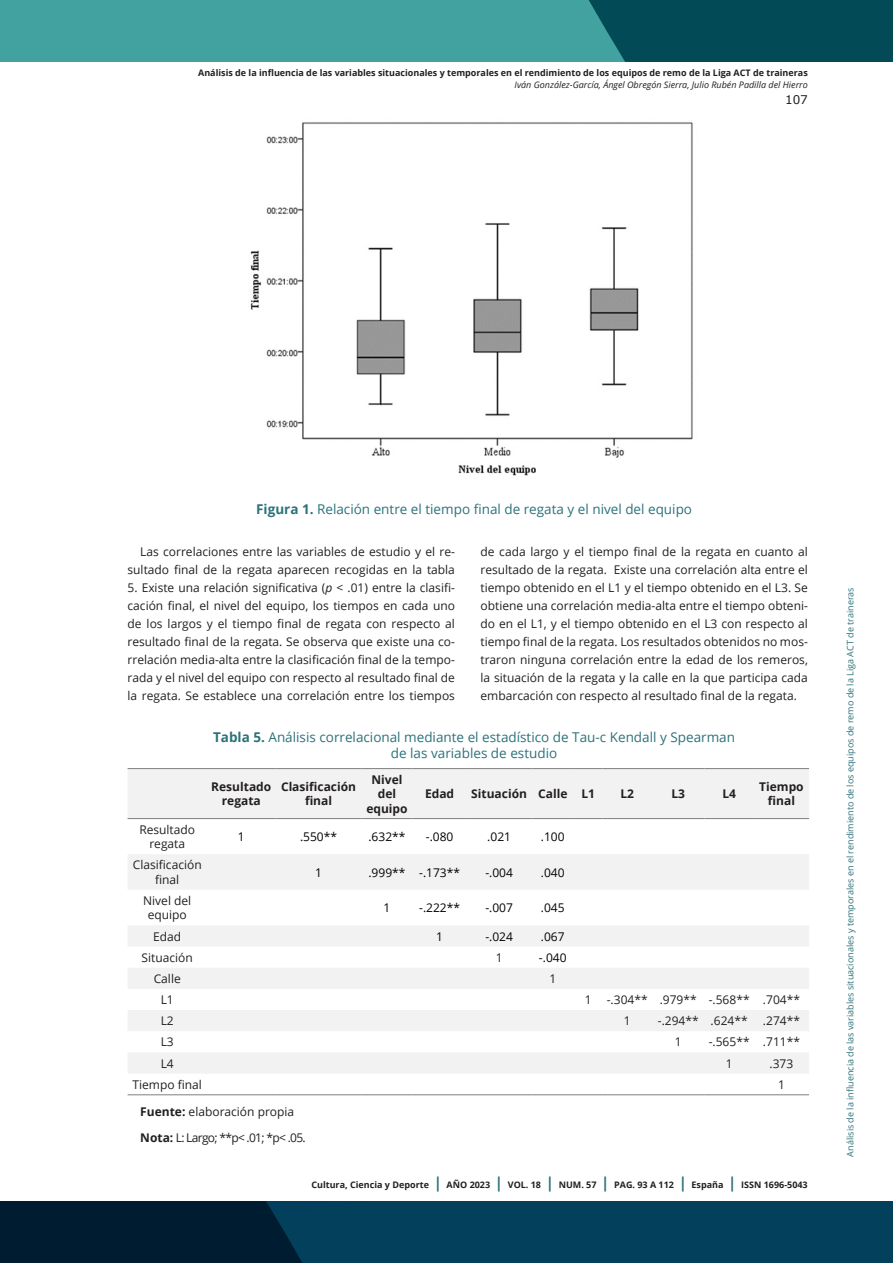
<style>
.page{position:relative;width:893px;height:1263px;background:#fff}
.page>*{position:absolute;margin:0;border:0;box-sizing:border-box;transform-origin:0 0}
.titulo_tablas_imagen{font:13.5px/16.2px "Open Sans";color:#2c727a;text-align:center}
.Cuerpo_de_texto_P{font:12px/18px "Open Sans";color:#231f20;text-align:justify}
.Cuerpo_tablas{font:12px/14.4px "Open Sans";color:#231f20;text-align:center}
.Cuerpo_tablas-2{font:700 12px/14.4px "Open Sans";color:#231f20;text-align:center}
.Cuerpo_tablas-3{font:12px "Open Sans";color:#010205}
.Cuerpo_de_texto_P-2{font:12px "Open Sans";letter-spacing:-.055em;color:#231f20}
.t1{font:12px "Verdana";color:#231f20}
.t2{font:700 9px "Open Sans";color:#231f20}
.t3{font:9px "Open Sans";color:#2c727a}
.t4{font:italic 9px "Open Sans";color:#231f20}
.s1{font-weight:700}
.s2{font-style:italic}
.s3{font-size:15px;color:#2c727a}
</style>
<div class="page">
<svg style="left:0;top:1201px;width:893px;height:62px;fill:#03405c"></svg>
<div style="left:0;top:0;width:893px;height:62px;background:#41a29f"></div>
<div style="left:589px;top:0;width:304px;height:62px;background:#024a56"></div>
<img style="left:250px;top:122px;width:443px;height:354px">
<svg style="left:128px;top:769px;width:681px;height:304px;fill:#f2f2f2"></svg>
<hr style="left:128px;top:768px;width:79px;height:1px;background:#7f7f7f">
<hr style="left:207px;top:768px;width:69px;height:1px;background:#7f7f7f">
<hr style="left:276px;top:768px;width:85px;height:1px;background:#7f7f7f">
<hr style="left:361px;top:768px;width:51px;height:1px;background:#7f7f7f">
<hr style="left:412px;top:768px;width:55px;height:1px;background:#7f7f7f">
<hr style="left:467px;top:768px;width:64px;height:1px;background:#7f7f7f">
<hr style="left:531px;top:768px;width:43px;height:1px;background:#7f7f7f">
<svg style="left:574px;top:768px;width:28px;height:1px"></svg>
<hr style="left:602px;top:768px;width:50px;height:1px;background:#7f7f7f">
<hr style="left:652px;top:768px;width:52px;height:1px;background:#7f7f7f">
<hr style="left:704px;top:768px;width:50px;height:1px;background:#7f7f7f">
<hr style="left:754px;top:768px;width:55px;height:1px;background:#7f7f7f">
<hr style="left:128px;top:818px;width:79px;height:1px;background:#7f7f7f">
<hr style="left:207px;top:818px;width:69px;height:1px;background:#7f7f7f">
<hr style="left:276px;top:818px;width:85px;height:1px;background:#7f7f7f">
<hr style="left:361px;top:818px;width:51px;height:1px;background:#7f7f7f">
<hr style="left:412px;top:818px;width:55px;height:1px;background:#7f7f7f">
<hr style="left:467px;top:818px;width:64px;height:1px;background:#7f7f7f">
<hr style="left:531px;top:818px;width:43px;height:1px;background:#7f7f7f">
<svg style="left:574px;top:818px;width:28px;height:1px"></svg>
<hr style="left:602px;top:818px;width:50px;height:1px;background:#7f7f7f">
<hr style="left:652px;top:818px;width:52px;height:1px;background:#7f7f7f">
<hr style="left:704px;top:818px;width:50px;height:1px;background:#7f7f7f">
<hr style="left:754px;top:818px;width:55px;height:1px;background:#7f7f7f">
<hr style="left:128px;top:1094px;width:79px;height:1px;background:#7f7f7f">
<hr style="left:207px;top:1094px;width:69px;height:1px;background:#7f7f7f">
<hr style="left:276px;top:1094px;width:85px;height:1px;background:#7f7f7f">
<hr style="left:361px;top:1094px;width:51px;height:1px;background:#7f7f7f">
<hr style="left:412px;top:1094px;width:55px;height:1px;background:#7f7f7f">
<hr style="left:467px;top:1094px;width:64px;height:1px;background:#7f7f7f">
<hr style="left:531px;top:1094px;width:43px;height:1px;background:#7f7f7f">
<svg style="left:574px;top:1094px;width:28px;height:1px"></svg>
<hr style="left:602px;top:1094px;width:50px;height:1px;background:#7f7f7f">
<hr style="left:652px;top:1094px;width:52px;height:1px;background:#7f7f7f">
<hr style="left:704px;top:1094px;width:50px;height:1px;background:#7f7f7f">
<hr style="left:754px;top:1094px;width:55px;height:1px;background:#7f7f7f">
<p class="t2" style="left:198px;top:67px;width:611px">Análisis de la influencia de las variables situacionales y temporales en el rendimiento de los equipos de remo de la Liga ACT de traineras</p>
<p class="t4" style="left:515px;top:79px;width:295px">Iván González-García, Ángel Obregón Sierra, Julio Rubén Padilla del Hierro</p>
<p class="t1" style="left:785px;top:91px;width:24px">107</p>
<p class="titulo_tablas_imagen" style="left:256px;top:501px;width:437px"><span class="s1">Figura 1.</span> Relación entre el tiempo final de regata y el nivel del equipo</p>
<p class="Cuerpo_de_texto_P" style="left:128px;top:543px;width:329px;text-align:right">Las correlaciones entre las variables de estudio y el re&shy;sultado final de la regata aparecen recogidas en la tabla</p>
<p class="Cuerpo_de_texto_P" style="left:128px;top:579px;width:329px">5. Existe una relación significativa (<span class="s2">p</span> &lt; .01) entre la clasifi&shy;cación final, el nivel del equipo, los tiempos en cada uno de los largos y el tiempo final de regata con respecto al resultado final de la regata. Se observa que existe una co&shy;rrelación media-alta entre la clasificación final de la tempo&shy;rada y el nivel del equipo con respecto al resultado final de la regata. Se establece una correlación entre los tiempos</p>
<p class="Cuerpo_de_texto_P" style="left:480px;top:543px;width:329px">de cada largo y el tiempo final de la regata en cuanto al resultado de la regata. Existe una correlación alta entre el tiempo obtenido en el L1 y el tiempo obtenido en el L3. Se obtiene una correlación media-alta entre el tiempo obteni&shy;do en el L1, y el tiempo obtenido en el L3 con respecto al tiempo final de la regata. Los resultados obtenidos no mos&shy;traron ninguna correlación entre la edad de los remeros, la situación de la regata y la calle en la que participa cada embarcación con respecto al resultado final de la regata.</p>
<p class="titulo_tablas_imagen" style="left:213px;top:728px;width:523px"><span class="s1">Tabla 5.</span> Análisis correlacional mediante el estadístico de Tau-c Kendall y Spearman de las variables de estudio</p>
<p class="Cuerpo_tablas-2" style="left:211px;top:779px;width:61px">Resultado regata</p>
<p class="Cuerpo_tablas-2" style="left:281px;top:779px;width:77px">Clasificación final</p>
<p class="Cuerpo_tablas-2" style="left:366px;top:772px;width:43px">Nivel del equipo</p>
<p class="Cuerpo_tablas-2" style="left:425px;top:786px;width:31px">Edad</p>
<p class="Cuerpo_tablas-2" style="left:471px;top:786px;width:57px">Situación</p>
<p class="Cuerpo_tablas-2" style="left:538px;top:786px;width:31px">Calle</p>
<p class="Cuerpo_tablas-2" style="left:581px;top:786px;width:15px">L1</p>
<p class="Cuerpo_tablas-2" style="left:620px;top:786px;width:15px">L2</p>
<p class="Cuerpo_tablas-2" style="left:671px;top:786px;width:15px">L3</p>
<p class="Cuerpo_tablas-2" style="left:722px;top:786px;width:15px">L4</p>
<p class="Cuerpo_tablas-2" style="left:759px;top:779px;width:46px">Tiempo final</p>
<p class="Cuerpo_tablas" style="left:139px;top:822px;width:57px">Resultado regata</p>
<p class="Cuerpo_tablas-3" style="left:238px;top:828px;width:8px">1</p>
<p class="Cuerpo_tablas-3" style="left:300px;top:828px;width:39px">.550**</p>
<p class="Cuerpo_tablas-3" style="left:368px;top:828px;width:39px">.632**</p>
<p class="Cuerpo_tablas-3" style="left:426px;top:828px;width:29px">-.080</p>
<p class="Cuerpo_tablas-3" style="left:487px;top:828px;width:25px">.021</p>
<p class="Cuerpo_tablas-3" style="left:541px;top:828px;width:25px">.100</p>
<p class="Cuerpo_tablas" style="left:133px;top:857px;width:70px">Clasificación final</p>
<p class="Cuerpo_tablas-3" style="left:315px;top:864px;width:8px">1</p>
<p class="Cuerpo_tablas-3" style="left:368px;top:864px;width:39px">.999**</p>
<p class="Cuerpo_tablas-3" style="left:419px;top:864px;width:42px">-.173**</p>
<p class="Cuerpo_tablas-3" style="left:485px;top:864px;width:29px">-.004</p>
<p class="Cuerpo_tablas-3" style="left:541px;top:864px;width:25px">.040</p>
<p class="Cuerpo_tablas" style="left:143px;top:893px;width:50px">Nivel del equipo</p>
<p class="Cuerpo_tablas-3" style="left:383px;top:899px;width:8px">1</p>
<p class="Cuerpo_tablas-3" style="left:419px;top:899px;width:42px">-.222**</p>
<p class="Cuerpo_tablas-3" style="left:485px;top:899px;width:29px">-.007</p>
<p class="Cuerpo_tablas-3" style="left:541px;top:899px;width:25px">.045</p>
<p class="Cuerpo_tablas" style="left:153px;top:929px;width:30px">Edad</p>
<p class="Cuerpo_tablas-3" style="left:436px;top:928px;width:8px">1</p>
<p class="Cuerpo_tablas-3" style="left:485px;top:928px;width:29px">-.024</p>
<p class="Cuerpo_tablas-3" style="left:541px;top:928px;width:25px">.067</p>
<p class="Cuerpo_tablas" style="left:142px;top:950px;width:53px">Situación</p>
<p class="Cuerpo_tablas" style="left:496px;top:950px;width:8px">1</p>
<p class="Cuerpo_tablas-3" style="left:539px;top:949px;width:29px">-.040</p>
<p class="Cuerpo_tablas" style="left:154px;top:971px;width:29px">Calle</p>
<p class="Cuerpo_tablas" style="left:549px;top:971px;width:8px">1</p>
<p class="Cuerpo_tablas" style="left:161px;top:992px;width:15px">L1</p>
<p class="Cuerpo_tablas" style="left:585px;top:992px;width:8px">1</p>
<p class="Cuerpo_tablas" style="left:607px;top:992px;width:42px">-.304**</p>
<p class="Cuerpo_tablas" style="left:660px;top:992px;width:39px">.979**</p>
<p class="Cuerpo_tablas" style="left:709px;top:992px;width:42px">-.568**</p>
<p class="Cuerpo_tablas" style="left:763px;top:992px;width:39px">.704**</p>
<p class="Cuerpo_tablas" style="left:161px;top:1013px;width:15px">L2</p>
<p class="Cuerpo_tablas" style="left:624px;top:1013px;width:8px">1</p>
<p class="Cuerpo_tablas" style="left:658px;top:1013px;width:42px">-.294**</p>
<p class="Cuerpo_tablas" style="left:711px;top:1013px;width:39px">.624**</p>
<p class="Cuerpo_tablas" style="left:763px;top:1013px;width:39px">.274**</p>
<p class="Cuerpo_tablas" style="left:161px;top:1034px;width:15px">L3</p>
<p class="Cuerpo_tablas" style="left:675px;top:1034px;width:8px">1</p>
<p class="Cuerpo_tablas" style="left:709px;top:1034px;width:42px">-.565**</p>
<p class="Cuerpo_tablas" style="left:763px;top:1034px;width:39px">.711**</p>
<p class="Cuerpo_tablas" style="left:161px;top:1056px;width:15px">L4</p>
<p class="Cuerpo_tablas" style="left:726px;top:1056px;width:8px">1</p>
<p class="Cuerpo_tablas" style="left:770px;top:1056px;width:25px">.373</p>
<p class="Cuerpo_tablas" style="left:133px;top:1077px;width:71px">Tiempo final</p>
<p class="Cuerpo_tablas" style="left:778px;top:1077px;width:8px">1</p>
<p class="Cuerpo_de_texto_P" style="left:140px;top:1102px;width:155px"><span class="s1">Fuente:</span> elaboración propia</p>
<p class="Cuerpo_de_texto_P-2" style="left:140px;top:1129px;width:167px"><span class="s1">Nota:</span> L: Largo; **p&lt; .01; *p&lt; .05.</p>
<p class="t2" style="left:311px;top:1179px;width:498px">Cultura, Ciencia y Deporte <span class="s3">|</span> AÑO 2023 <span class="s3">|</span> VOL. 18 <span class="s3">|</span> NUM. 57 <span class="s3">|</span> PAG. 93 A 112 <span class="s3">|</span> España <span class="s3">|</span> ISSN 1696-5043</p>
<p class="t3" style="left:844px;top:1156px;width:571px;rotate:-90deg">Análisis de la influencia de las variables situacionales y temporales en el rendimiento de los equipos de remo de la Liga ACT de traineras</p>
</div>
